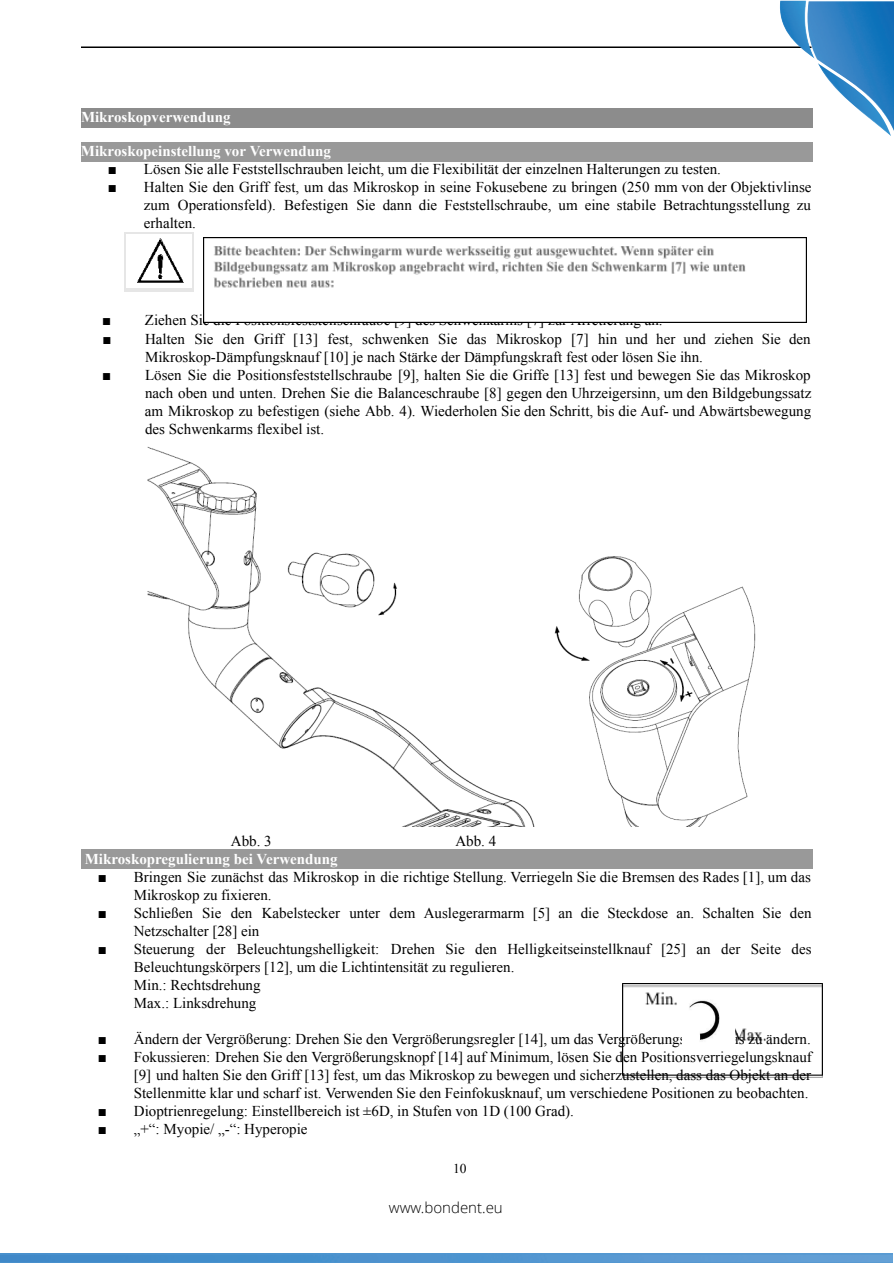
<style>
.page{position:relative;width:894px;height:1263px;background:#fff}
.page>*{position:absolute;margin:0;border:0;box-sizing:border-box;transform-origin:0 0}
.t1{font:15px/18px "Times New Roman";color:#000}
.t2{font:700 15px "Times New Roman";color:#fff}
.t3{font:300 15px "Open Sans";color:#000001}
.t4{font:13.5px "Times New Roman";color:#000}
.s1{font-family:"Arial"}
</style>
<div class="page">
<hr style="left:81px;top:46px;width:731px;height:2px;background:#000">
<div style="left:81px;top:108px;width:732px;height:20px;background:#8c8c8c"></div>
<div style="left:81px;top:142px;width:732px;height:20px;background:#999"></div>
<div style="left:81px;top:849px;width:732px;height:19px;background:#999"></div>
<div style="left:124px;top:232px;width:70px;height:60px;background:#e6e6e6"></div>
<img style="left:126px;top:234px;width:65px;height:54px">
<img style="left:147px;top:447px;width:388px;height:380px">
<img style="left:554px;top:556px;width:202px;height:271px">
<img style="left:204px;top:237px;width:603px;height:86px">
<img style="left:622px;top:983px;width:200px;height:95px">
<img style="left:622px;top:983px;width:74px;height:36px">
<img style="left:694px;top:1019px;width:89px;height:36px">
<img style="left:683px;top:997px;width:52px;height:49px">
<svg style="left:0;top:1254px;width:893px;height:9px;background:#4f94cf"></svg>
<img style="left:778px;top:1px;width:27px;height:50px">
<img style="left:805px;top:1px;width:89px;height:131px">
<p class="t2" style="left:81px;top:107px;width:151px">Mikroskopverwendung</p>
<p class="t2" style="left:81px;top:141px;width:251px">Mikroskopeinstellung vor Verwendung</p>
<p class="t1" style="left:108px;top:160px;width:615px"><span class="s1">■</span> Lösen Sie alle Feststellschrauben leicht, um die Flexibilität der einzelnen Halterungen zu testen.</p>
<p class="t1" style="left:144px;top:178px;width:669px;text-align:justify;text-indent:-36px"><span class="s1">■</span> Halten Sie den Griff fest, um das Mikroskop in seine Fokusebene zu bringen (250 mm von der Objektivlinse zum Operationsfeld). Befestigen Sie dann die Feststellschraube, um eine stabile Betrachtungsstellung zu erhalten.</p>
<p class="t1" style="left:102px;top:311px;width:562px"><span class="s1">■</span> Ziehen Sie die Positionsfeststellschraube [9] des Schwenkarms [7] zur Arretierung an.</p>
<p class="t1" style="left:145px;top:330px;width:667px;text-indent:-43px"><span class="s1">■</span> Halten Sie den Griff [13] fest, schwenken Sie das Mikroskop [7] hin und her und ziehen Sie den<br>Mikroskop-Dämpfungsknauf [10] je nach Stärke der Dämpfungskraft fest oder lösen Sie ihn.</p>
<p class="t1" style="left:145px;top:366px;width:668px;text-align:justify;text-indent:-43px"><span class="s1">■</span> Lösen Sie die Positionsfeststellschraube [9], halten Sie die Griffe [13] fest und bewegen Sie das Mikroskop nach oben und unten. Drehen Sie die Balanceschraube [8] gegen den Uhrzeigersinn, um den Bildgebungssatz am Mikroskop zu befestigen (siehe Abb. 4). Wiederholen Sie den Schritt, bis die Auf- und Abwärtsbewegung des Schwenkarms flexibel ist.</p>
<p class="t1" style="left:231px;top:832px;width:42px">Abb. 3</p>
<p class="t1" style="left:455px;top:832px;width:42px">Abb. 4</p>
<p class="t2" style="left:85px;top:848px;width:255px">Mikroskopregulierung bei Verwendung</p>
<p class="t1" style="left:134px;top:868px;width:679px;text-indent:-36px"><span class="s1">■</span> Bringen Sie zunächst das Mikroskop in die richtige Stellung. Verriegeln Sie die Bremsen des Rades [1], um das<br>Mikroskop zu fixieren.</p>
<p class="t1" style="left:134px;top:904px;width:679px;text-indent:-36px"><span class="s1">■</span> Schließen Sie den Kabelstecker unter dem Auslegerarmarm [5] an die Steckdose an. Schalten Sie den<br>Netzschalter [28] ein</p>
<p class="t1" style="left:134px;top:940px;width:679px;text-indent:-36px"><span class="s1">■</span> Steuerung der Beleuchtungshelligkeit: Drehen Sie den Helligkeitseinstellknauf [25] an der Seite des Beleuchtungskörpers [12], um die Lichtintensität zu regulieren.<br>Min.: Rechtsdrehung<br>Max.: Linksdrehung</p>
<p class="t1" style="left:98px;top:1030px;width:715px"><span class="s1">■</span> Ändern der Vergrößerung: Drehen Sie den Vergrößerungsregler [14], um das Vergrößerungsverhältnis zu ändern.</p>
<p class="t1" style="left:134px;top:1048px;width:680px;text-align:justify;text-indent:-36px"><span class="s1">■</span> Fokussieren: Drehen Sie den Vergrößerungsknopf [14] auf Minimum, lösen Sie den Positionsverriegelungsknauf [9] und halten Sie den Griff [13] fest, um das Mikroskop zu bewegen und sicherzustellen, dass das Objekt an der Stellenmitte klar und scharf ist. Verwenden Sie den Feinfokusknauf, um verschiedene Positionen zu beobachten.</p>
<p class="t1" style="left:98px;top:1102px;width:478px"><span class="s1">■</span> Dioptrienregelung: Einstellbereich ist ±6D, in Stufen von 1D (100 Grad).</p>
<p class="t1" style="left:98px;top:1120px;width:211px"><span class="s1">■</span> „+“: Myopie/ „-“: Hyperopie</p>
<p class="t4" style="left:453px;top:1160px;width:15px">10</p>
<p class="t3" style="left:389px;top:1197px;width:115px">www.bondent.eu</p>
</div>
